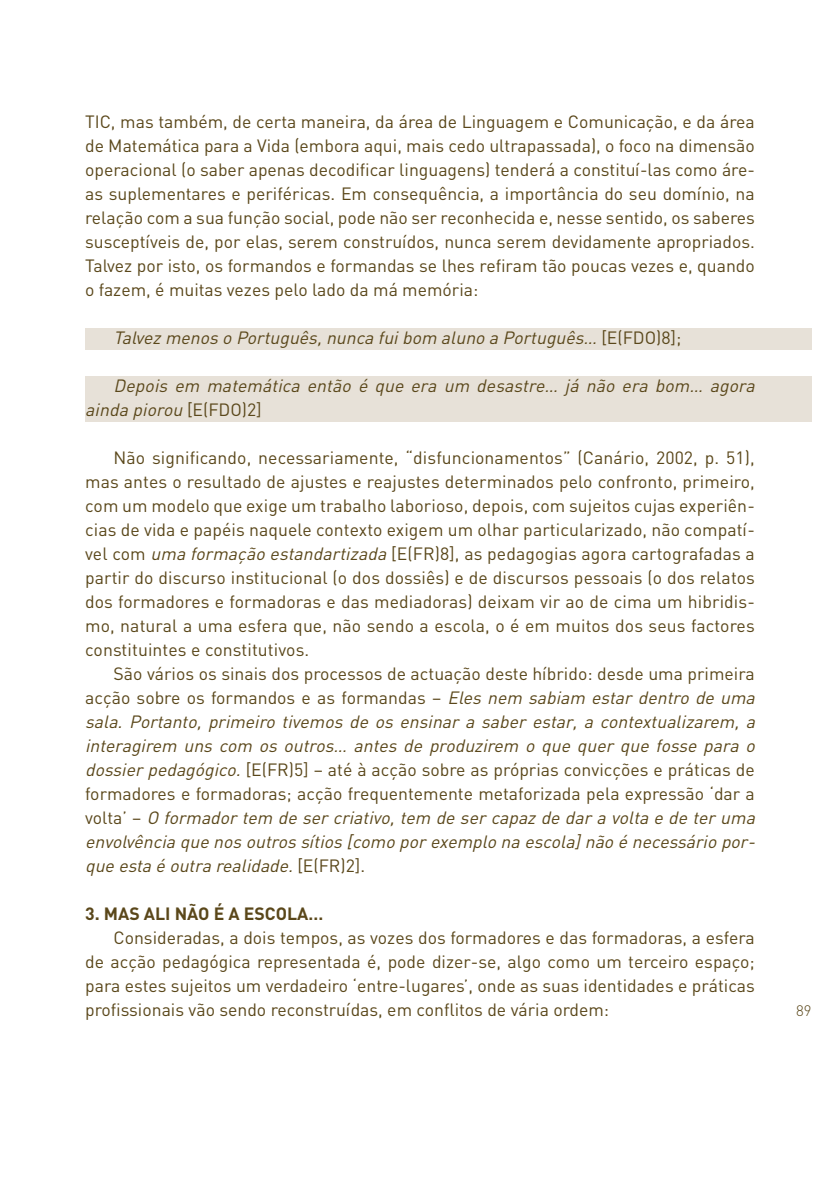
<style>
.page{position:relative;width:840px;height:1191px;background:#fff}
.page>*{position:absolute;margin:0;border:0;box-sizing:border-box;transform-origin:0 0}
.t1{font:17.6px/24px "DIN";color:#5a471a;text-align:justify}
.t2{font:italic 17.6px/24px "DIN";color:#5a471a}
.t3{font:700 17.6px "DIN";color:#5a471a}
.t4{font:300 15px "DIN";color:#5a471a}
.s1{font-style:normal}
.s2{font-style:italic}
</style>
<div class="page">
<div style="left:85px;top:328px;width:726px;height:21px;background:#e7e1d8"></div>
<div style="left:85px;top:376px;width:726px;height:46px;background:#e7e1d8"></div>
<p class="t1" style="left:85px;top:109px;width:671px">TIC, mas também, de certa maneira, da área de Linguagem e Comunicação, e da área de Matemática para a Vida (embora aqui, mais cedo ultrapassada), o foco na dimensão operacional (o saber apenas decodificar linguagens) tenderá a constituí-las como áre&shy;as suplementares e periféricas. Em consequência, a importância do seu domínio, na relação com a sua função social, pode não ser reconhecida e, nesse sentido, os saberes susceptíveis de, por elas, serem construídos, nunca serem devidamente apropriados.<br>Talvez por isto, os formandos e formandas se lhes refiram tão poucas vezes e, quando o fazem, é muitas vezes pelo lado da má memória:</p>
<p class="t2" style="left:113px;top:325px;width:569px">Talvezmenos o Português,nunca fuibom aluno a Português… <span class="s1">[ E ( F D O ) 8 ] ;</span></p>
<p class="t2" style="left:85px;top:373px;width:675px;text-indent:28px">Depois em matemática então é que era um desastre… já não era bom… agora ainda piorou <span class="s1">[ E ( F D O ) 2 ]</span></p>
<p class="t1" style="left:85px;top:445px;width:671px;text-indent:28px">Não significando, necessariamente, “disfuncionamentos” (Canário, 2002, p. 51), mas antes o resultado de ajustes e reajustes determinados pelo confronto, primeiro, com um modelo que exige um trabalho laborioso, depois, com sujeitos cujas experiên&shy;cias de vida e papéis naquele contexto exigem um olhar particularizado, não compatí&shy;vel com <span class="s2">uma formação estandartizada</span> [E(FR)8], as pedagogias agora cartografadas a partir do discurso institucional (o dos dossiês) e de discursos pessoais (o dos relatos dos formadores e formadoras e das mediadoras) deixam vir ao de cima um hibridis&shy;mo, natural a uma esfera que, não sendo a escola, o é em muitos dos seus factores constituintes e constitutivos.</p>
<p class="t2" style="left:85px;top:661px;width:675px;text-indent:28px"><span class="s1">São vários os sinais dos processos de actuação deste híbrido: desde uma primeira acção sobre os formandos e as formandas –</span> Eles nem sabiam estar dentro de uma sala. Portanto, primeiro tivemos de os ensinar a saber estar, a contextualizarem, a interagirem uns com os outros… antes de produzirem o que quer que fosse para o dossierpedagógico.<span class="s1">[E(FR)5] – até à acção sobre as próprias convicções e práticas de formadores e formadoras; acção frequentemente metaforizada pela expressão ‘dar a v o l t a ’ –</span> O formadortem de sercriativo,tem de sercapazde dara volta e de teruma envolvência que nos outros sítios [como porexemplo na escola]não é necessário por&shy;que esta é outra realidade.<span class="s1">[ E ( F R ) 2 ] .</span></p>
<p class="t3" style="left:85px;top:902px;width:69px">3. MAS ALI</p>
<p class="t3" style="left:174px;top:902px;width:12px">NÃO</p>
<p class="t3" style="left:213px;top:902px;width:53px">É A ESCOLA</p>
<p class="t3" style="left:308px;top:902px;width:16px">…</p>
<p class="t1" style="left:85px;top:925px;width:671px;text-indent:28px">Consideradas, a dois tempos, as vozes dos formadores e das formadoras, a esfera de acção pedagógica representada é, pode dizer-se, algo como um terceiro espaço; para estes sujeitos um verdadeiro ‘entre-lugares’, onde as suas identidades e práticas profissionais vão sendo reconstruídas, em conflitos de vária ordem:</p>
<p class="t4" style="left:795px;top:1001px;width:8px">89</p>
</div>
